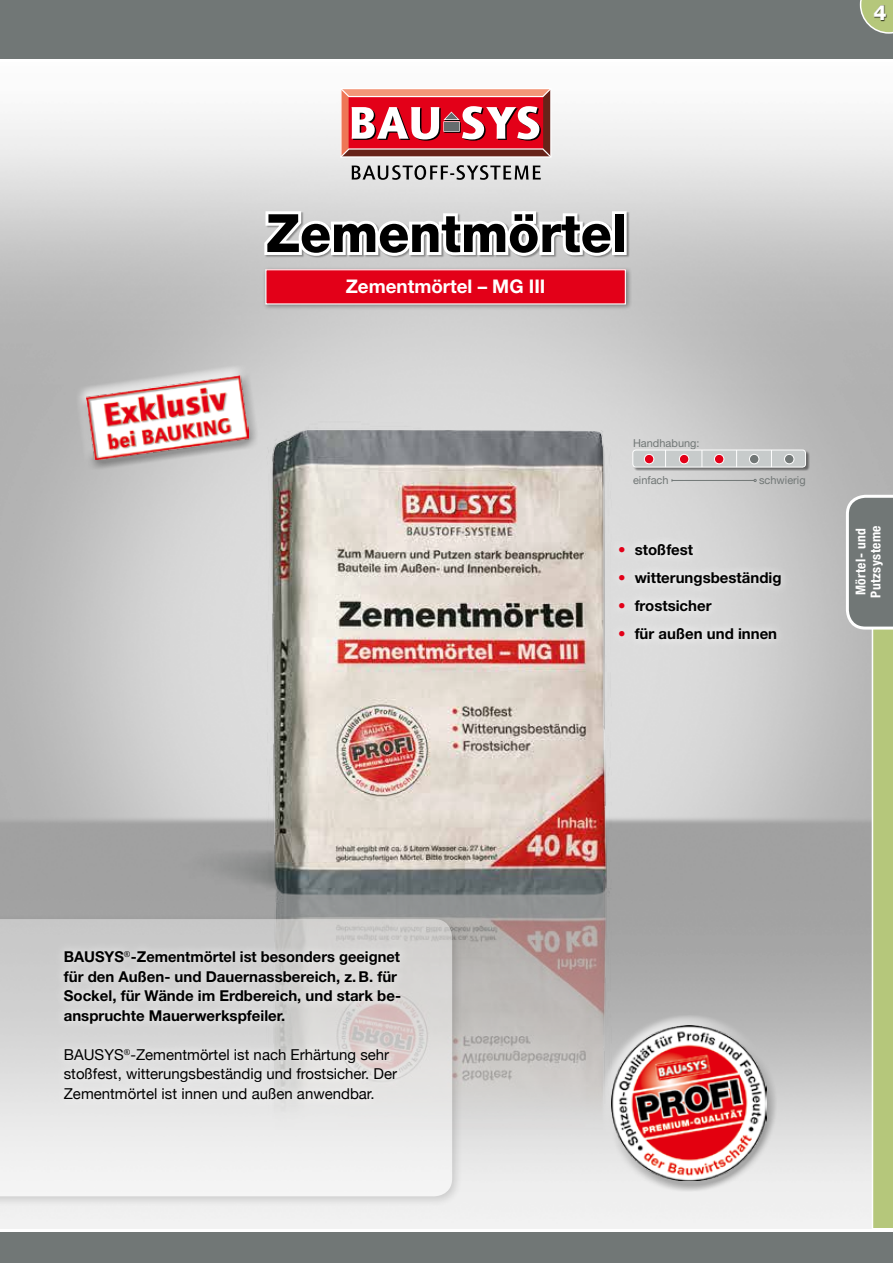
<style>
.page{position:relative;width:893px;height:1263px;background:#fff}
.page>*{position:absolute;margin:0;border:0;box-sizing:border-box;transform-origin:0 0}
.t1{font:800 52.95px "Helvetica Neue";color:#000;scale:.96 1}
.t2{font:800 21px "Helvetica Neue";color:#fff}
.t3{font:700 18.9px "Helvetica Neue LT Std";color:#fff}
.t4{font:700 15px/19.5px "Helvetica Neue LT Std";color:#000}
.t5{font:15px/19.5px "Helvetica Neue";color:#000}
.t6{font:700 condensed 13.5px/15px "Helvetica Neue";letter-spacing:.03em;color:#fff}
.t7{font:10.95px "Helvetica Neue";color:#717776}
.t8{font:10.95px "Helvetica Neue LT Std";color:#717776}
.s1{color:#e30018}
</style>
<div class="page">
<img style="left:0;top:119px;width:893px;height:1110px">
<div style="left:0;top:0;width:893px;height:60px;background:#717776"></div>
<hr style="left:0;top:59px;width:893px;height:2px;background:#fff">
<div style="left:0;top:1230px;width:893px;height:33px;background:#717776"></div>
<hr style="left:0;top:1229px;width:893px;height:2px;background:#fff">
<svg style="left:352px;top:165px;width:189px;height:15px;background:#9b9b9b"></svg>
<div style="left:340px;top:88px;width:211px;height:70px;border:1px solid #fff"></div>
<svg style="left:341px;top:89px;width:210px;height:68px"></svg>
<svg style="left:860px;top:0;width:33px;height:34px"></svg>
<div style="left:874px;top:5px;width:14px;height:16px;background:#000;opacity:.76"></div>
<div style="left:0;top:914px;width:464px;height:293px;background:#000;opacity:.35"></div>
<svg style="left:0;top:919px;width:452px;height:277px"></svg>
<div style="left:601px;top:1015px;width:163px;height:130px;background:#fff;opacity:.75"></div>
<div style="left:612px;top:1050px;width:165px;height:142px;background:#000;opacity:.28"></div>
<img style="left:611px;top:1025px;width:155px;height:156px">
<div style="left:76px;top:365px;width:173px;height:101px;background:#fff;opacity:.75"></div>
<div style="left:86px;top:369px;width:173px;height:102px;background:#000;opacity:.28"></div>
<img style="left:86px;top:375px;width:163px;height:85px">
<svg style="left:846px;top:495px;width:47px;height:734px;background:#b1b89d"></svg>
<svg style="left:261px;top:208px;width:357px;height:51px"></svg>
<div style="left:612px;top:211px;width:15px;height:44px;border:6px solid #fff"></div>
<svg style="left:55px;top:942px;width:354px;height:167px;background:#dbdada"></svg>
<div style="left:610px;top:535px;width:180px;height:113px;background:linear-gradient(to right,#e5e5e5,#d1d1d1)"></div>
<hr style="left:672px;top:480px;width:82px;height:1px;background:#717776">
<div style="left:633px;top:450px;width:177px;height:21px;background:#000;opacity:.46"></div>
<div style="left:633px;top:450px;width:172px;height:17px;background:#c7cbcb;border-radius:3px"></div>
<div style="left:633px;top:450px;width:173px;height:17px;border:1px solid #fff;border-radius:3px"></div>
<div style="left:644px;top:454px;width:10px;height:10px;background:#e30018;border-radius:50%"></div>
<div style="left:644px;top:454px;width:10px;height:10px;border:1px solid #fff;border-radius:50%"></div>
<div style="left:679px;top:454px;width:10px;height:10px;background:#e30018;border-radius:50%"></div>
<div style="left:679px;top:454px;width:10px;height:10px;border:1px solid #fff;border-radius:50%"></div>
<div style="left:714px;top:454px;width:10px;height:10px;background:#e30018;border-radius:50%"></div>
<div style="left:714px;top:454px;width:10px;height:10px;border:1px solid #fff;border-radius:50%"></div>
<div style="left:749px;top:454px;width:10px;height:10px;background:#717776;border-radius:50%"></div>
<div style="left:749px;top:454px;width:10px;height:10px;border:1px solid #fff;border-radius:50%"></div>
<div style="left:784px;top:454px;width:10px;height:10px;background:#717776;border-radius:50%"></div>
<div style="left:784px;top:454px;width:10px;height:10px;border:1px solid #fff;border-radius:50%"></div>
<svg style="left:665px;top:450px;width:1px;height:17px"></svg>
<svg style="left:702px;top:450px;width:1px;height:17px"></svg>
<svg style="left:736px;top:450px;width:1px;height:17px"></svg>
<svg style="left:771px;top:450px;width:1px;height:17px"></svg>
<div style="left:262px;top:266px;width:370px;height:44px;background:#000;opacity:.35"></div>
<div style="left:266px;top:270px;width:359px;height:34px;background:#e30018"></div>
<div style="left:265px;top:269px;width:361px;height:35px;border:1px solid #fff"></div>
<h2 class="t2" style="left:874px;top:0;width:15px">4</h2>
<h1 class="t1" style="left:266px;top:202px;width:377px">Zementmörtel</h1>
<p class="t3" style="left:346px;top:275px;width:201px">Zementmörtel – MG III</p>
<p class="t8" style="left:633px;top:437px;width:68px">Handhabung:</p>
<p class="t7" style="left:633px;top:472px;width:37px">einfach</p>
<p class="t7" style="left:759px;top:472px;width:48px">schwierig</p>
<p class="t4" style="left:618px;top:540px;width:77px"><span class="s1">•</span> stoßfest</p>
<p class="t4" style="left:618px;top:568px;width:165px"><span class="s1">•</span> witterungsbeständig</p>
<p class="t4" style="left:618px;top:596px;width:95px"><span class="s1">•</span> frostsicher</p>
<p class="t4" style="left:618px;top:624px;width:161px"><span class="s1">•</span> für außen und innen</p>
<p class="t6" style="left:852px;top:598px;width:74px;rotate:-90deg">Mörtel- und<br>Putzsysteme</p>
<p class="t4" style="left:64px;top:947px;width:339px">BAUSYS<sup>®</sup>-Zementmörtel ist besonders geeignet für den Außen- und Dauernassbereich, z. B. für Sockel, für Wände im Erdbereich, und stark be&shy;anspruchte Mauerwerkspfeiler.</p>
<p class="t5" style="left:64px;top:1046px;width:335px">BAUSYS<sup>®</sup>-Zementmörtel ist nach Erhärtung sehr stoßfest, witterungsbeständig und frostsicher. Der<br>Zementmörtel ist innen und außen anwendbar.</p>
</div>
